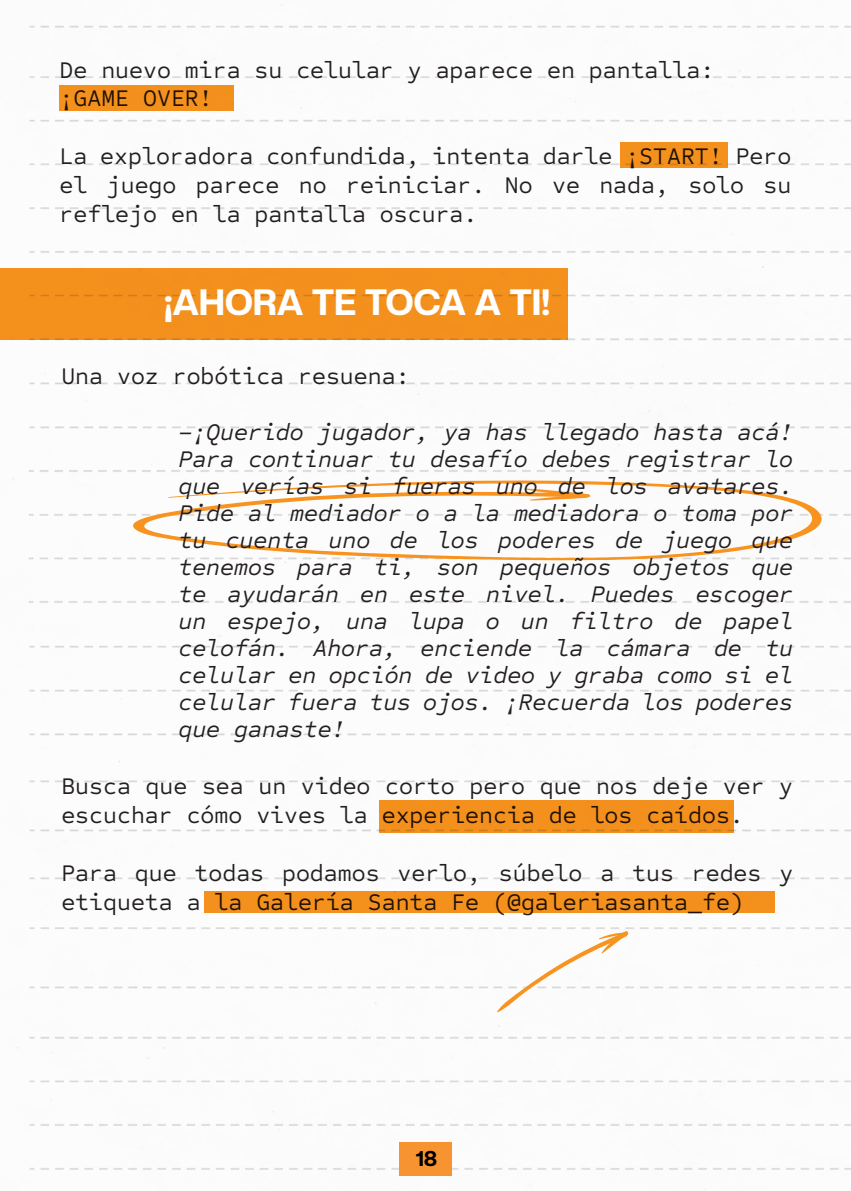
<style>
.page{position:relative;width:851px;height:1191px;background:#fff}
.page>*{position:absolute;margin:0;border:0;box-sizing:border-box;transform-origin:0 0}
.t1{font:800 36px "Creato Display";color:#fff}
.t2{font:italic 24px/27px "Sometype Mono";color:#231f20;text-align:justify}
.t3{font:24px/28.8px "Sometype Mono";color:#231f20}
.t4{font:800 21px "Creato Display";color:#000}
</style>
<div class="page">
<img style="left:0;top:5px;width:850px;height:1185px">
<div style="left:399px;top:1142px;width:52px;height:33px;background:#f79330"></div>
<svg style="left:120px;top:474px;width:714px;height:89px"></svg>
<svg style="left:524px;top:488px;width:68px;height:12px"></svg>
<div style="left:204px;top:891px;width:570px;height:22px;background:#f7931e"></div>
<div style="left:378px;top:800px;width:355px;height:32px;background:#f7931e"></div>
<div style="left:0;top:269px;width:567px;height:71px;background:#f7931e"></div>
<svg style="left:496px;top:930px;width:133px;height:82px"></svg>
<div style="left:60px;top:85px;width:174px;height:26px;background:#f7931e"></div>
<div style="left:620px;top:142px;width:107px;height:26px;background:#f7931e"></div>
<p class="t3" style="left:60px;top:56px;width:656px">De nuevo mira su celular y aparece en pantalla: ¡GAME OVER!</p>
<p class="t3" style="left:60px;top:142px;width:733px;text-align:justify">La exploradora confundida, intenta darle ¡START! Pero el juego parece no reiniciar. No ve nada, solo su reflejo en la pantalla oscura.</p>
<h1 class="t1" style="left:164px;top:281px;width:387px">¡AHORA TE TOCA A TI!</h1>
<p class="t3" style="left:61px;top:362px;width:349px">Una voz robótica resuena:</p>
<p class="t2" style="left:178px;top:418px;width:616px">–¡Querido jugador, ya has llegado hasta acá!<br>Para continuar tu desafío debes registrar lo que verías si fueras uno de los avatares.<br>Pide al mediador o a la mediadora o toma por tu cuenta uno de los poderes de juego que tenemos para ti, son pequeños objetos que te ayudarán en este nivel. Puedes escoger un espejo, una lupa o un filtro de papel celofán. Ahora, enciende la cámara de tu celular en opción de video y graba como si el celular fuera tus ojos. ¡Recuerda los poderes que ganaste!</p>
<p class="t3" style="left:61px;top:772px;width:733px">Busca que sea un video corto pero que nos deje ver y escuchar cómo vives la experiencia de los caídos.</p>
<p class="t3" style="left:61px;top:859px;width:733px">Para que todas podamos verlo, súbelo a tus redes y etiqueta a la Galería Santa Fe (@galeriasanta_fe)</p>
<p class="t4" style="left:416px;top:1145px;width:23px">18</p>
</div>
